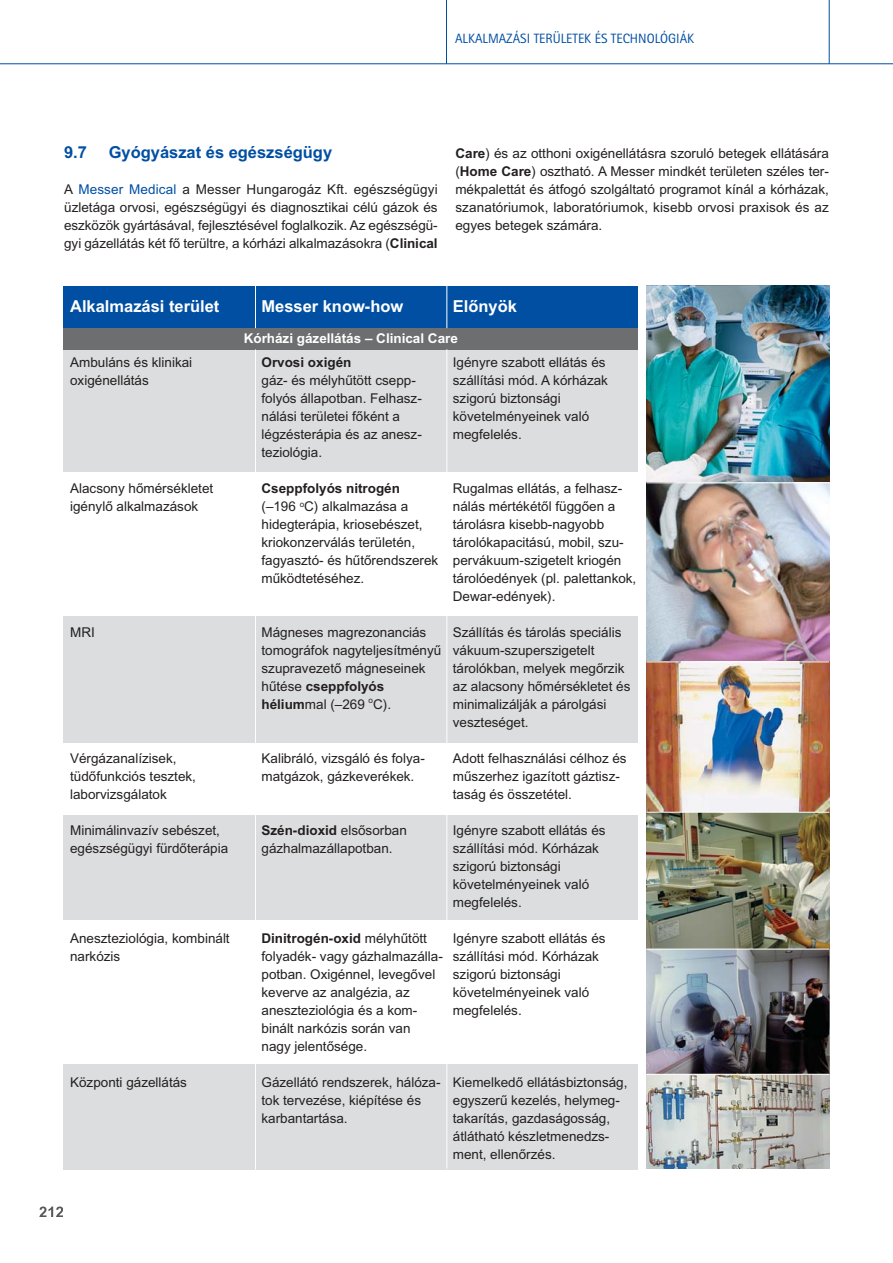
<style>
.page{position:relative;width:893px;height:1263px;background:#fff}
.page>*{position:absolute;margin:0;border:0;box-sizing:border-box;transform-origin:0 0}
.t1{font:16.5px "Arial HU Bold";color:#fff}
.t2{font:16.5px "Arial HU Bold";color:#004fa3}
.t3{font:13.5px/18px "Arial HU";color:#231f20}
.t4{font:13.5px "Arial HU Bold";color:#231f20}
.t5{font:13.5px "AT Rotis Sans Serif";color:#004fa3}
.t6{font:13.5px "Arial HU Bold";color:#fff}
.s1{color:#004fa3}
.s2{font-family:"Arial HU Bold"}
.s3{font-family:"Arial HU"}
</style>
<div class="page">
<div style="left:64px;top:338px;width:574px;height:134px;background:#dcddde"></div>
<div style="left:64px;top:617px;width:574px;height:126px;background:#dcddde"></div>
<div style="left:64px;top:815px;width:574px;height:105px;background:#dcddde"></div>
<div style="left:64px;top:1064px;width:574px;height:106px;background:#dcddde"></div>
<svg style="left:39px;top:1206px;width:24px;height:11px"></svg>
<hr style="left:0;top:63px;width:893px;height:1px;background:#004fa3">
<hr style="left:446px;top:0;width:1px;height:64px;background:#004fa3">
<hr style="left:829px;top:0;width:1px;height:64px;background:#004fa3">
<img style="left:646px;top:286px;width:183px;height:524px">
<img style="left:646px;top:810px;width:183px;height:139px">
<img style="left:646px;top:950px;width:183px;height:124px">
<img style="left:646px;top:1075px;width:183px;height:94px">
<div style="left:64px;top:286px;width:574px;height:44px;background:#004fa3"></div>
<div style="left:64px;top:328px;width:574px;height:21px;background:#6d6e70"></div>
<hr style="left:446px;top:349px;width:1px;height:819px;background:#fff">
<hr style="left:446px;top:286px;width:1px;height:42px;background:#fff">
<hr style="left:255px;top:349px;width:1px;height:820px;background:#fff">
<hr style="left:255px;top:286px;width:1px;height:42px;background:#fff">
<hr style="left:646px;top:482px;width:183px;height:1px;background:#fff">
<hr style="left:646px;top:661px;width:183px;height:1px;background:#fff">
<hr style="left:646px;top:812px;width:183px;height:1px;background:#fff">
<p class="t5" style="left:455px;top:30px;width:241px">ALKALMAZÁSI TERÜLETEK ÉS TECHNOLÓGIÁK</p>
<p class="t2" style="left:64px;top:147px;width:24px">9.7</p>
<p class="t2" style="left:109px;top:147px;width:225px">Gyógyászat és egészségügy</p>
<p class="t3" style="left:64px;top:182px;width:375px;text-align:justify">A <span class="s1">Messer Medical</span> a Messer Hungarogáz Kft. egészségügyi üzletága orvosi, egészségügyi és diagnosztikai célú gázok és eszközök gyártásával, fejlesztésével foglalkozik. Az egészségü&shy;gyi gázellátás két fô terültre, a kórházi alkalmazásokra (<span class="s2">Clinical</span></p>
<p class="t3" style="left:455px;top:146px;width:375px;text-align:justify"><span class="s2">Care</span>) és az otthoni oxigénellátásra szoruló betegek ellátására (<span class="s2">Home Care</span>) osztható. A Messer mindkét területen széles ter&shy;mékpalettát és átfogó szolgáltató programot kínál a kórházak, szanatóriumok, laboratóriumok, kisebb orvosi praxisok és az egyes betegek számára.</p>
<p class="t1" style="left:70px;top:300px;width:151px">Alkalmazási terület</p>
<p class="t1" style="left:261px;top:300px;width:143px">Messer know-how</p>
<p class="t6" style="left:244px;top:333px;width:216px">Kórházi gázellátás — Clinical Care</p>
<p class="t1" style="left:453px;top:300px;width:66px">Elônyök</p>
<p class="t3" style="left:70px;top:355px;width:124px">Ambuláns és klinikai oxigénellátás</p>
<p class="t3" style="left:70px;top:481px;width:145px">Alacsony hômérsékletet igénylô alkalmazások</p>
<p class="t3" style="left:70px;top:625px;width:26px">MRI</p>
<p class="t3" style="left:70px;top:751px;width:127px">Vérgázanalízisek, tüdôfunkciós tesztek, laborvizsgálatok</p>
<p class="t3" style="left:70px;top:823px;width:160px">Minimálinvazív sebészet, egészségügyi fürdôterápia</p>
<p class="t3" style="left:70px;top:931px;width:161px">Aneszteziológia, kombinált narkózis</p>
<p class="t3" style="left:70px;top:1075px;width:118px">Központi gázellátás</p>
<p class="t4" style="left:261px;top:357px;width:91px">Orvosi oxigén</p>
<p class="t3" style="left:261px;top:373px;width:162px">gáz- és mélyhûtött csepp&shy;folyós állapotban. Felhasz - nálási területei fôként a légzésterápia és az anesz&shy;teziológia.</p>
<p class="t4" style="left:261px;top:483px;width:140px">Cseppfolyós nitrogén</p>
<p class="t3" style="left:261px;top:499px;width:178px">(—196 <sup>o</sup>C) alkalmazása a hidegterápia, kriosebészet, kriokonzerválás területén, fagyasztó- és hûtôrendszerek mûködtetéséhez.</p>
<p class="t3" style="left:261px;top:625px;width:181px">Mágneses magrezonanciás tomográfok nagyteljesítményû szupravezetô mágneseinek</p>
<p class="t4" style="left:261px;top:681px;width:124px"><span class="s3">hûtése</span> cseppfolyós</p>
<p class="t3" style="left:261px;top:697px;width:131px"><span class="s2">hélium</span>mal (—269 <sup>o</sup>C).</p>
<p class="t3" style="left:261px;top:751px;width:165px">Kalibráló, vizsgáló és folya&shy;matgázok, gázkeverékek.</p>
<p class="t4" style="left:261px;top:825px;width:147px">Szén-dioxid <span class="s3">elsôsorban</span></p>
<p class="t3" style="left:261px;top:841px;width:133px">gázhalmazállapotban.</p>
<p class="t4" style="left:261px;top:933px;width:167px">Dinitrogén-oxid <span class="s3">mélyhûtött</span></p>
<p class="t3" style="left:261px;top:949px;width:183px">folyadék- vagy gázhalmazálla - potban. Oxigénnel, levegôvel keverve az analgézia, az aneszteziológia és a kom&shy;binált narkózis során van nagy jelentôsége.</p>
<p class="t3" style="left:261px;top:1075px;width:181px">Gázellátó rendszerek, hálóza&shy;tok tervezése, kiépítése és karbantartása.</p>
<p class="t3" style="left:453px;top:355px;width:157px">Igényre szabott ellátás és szállítási mód. A kórházak szigorú biztonsági követelményeinek való megfelelés.</p>
<p class="t3" style="left:453px;top:481px;width:185px">Rugalmas ellátás, a felhasz - nálás mértékétôl függôen a tárolásra kisebb-nagyobb tárolókapacitású, mobil, szu&shy;pervákuum-szigetelt kriogén tárolóedények (pl. palettankok,<br>Dewar-edények).</p>
<p class="t3" style="left:453px;top:625px;width:179px">Szállítás és tárolás speciális vákuum-szuperszigetelt tárolókban, melyek megôrzik az alacsony hômérsékletet és minimalizálják a párolgási veszteséget.</p>
<p class="t3" style="left:453px;top:751px;width:175px">Adott felhasználási célhoz és mûszerhez igazított gáztisz&shy;taság és összetétel.</p>
<p class="t3" style="left:453px;top:823px;width:154px">Igényre szabott ellátás és szállítási mód. Kórházak szigorú biztonsági követelményeinek való megfelelés.</p>
<p class="t3" style="left:453px;top:931px;width:154px">Igényre szabott ellátás és szállítási mód. Kórházak szigorú biztonsági követelményeinek való megfelelés.</p>
<p class="t3" style="left:453px;top:1075px;width:176px">Kiemelkedô ellátásbiztonság, egyszerû kezelés, helymeg&shy;takarítás, gazdaságosság, átlátható készletmenedzs&shy;ment, ellenôrzés.</p>
</div>
